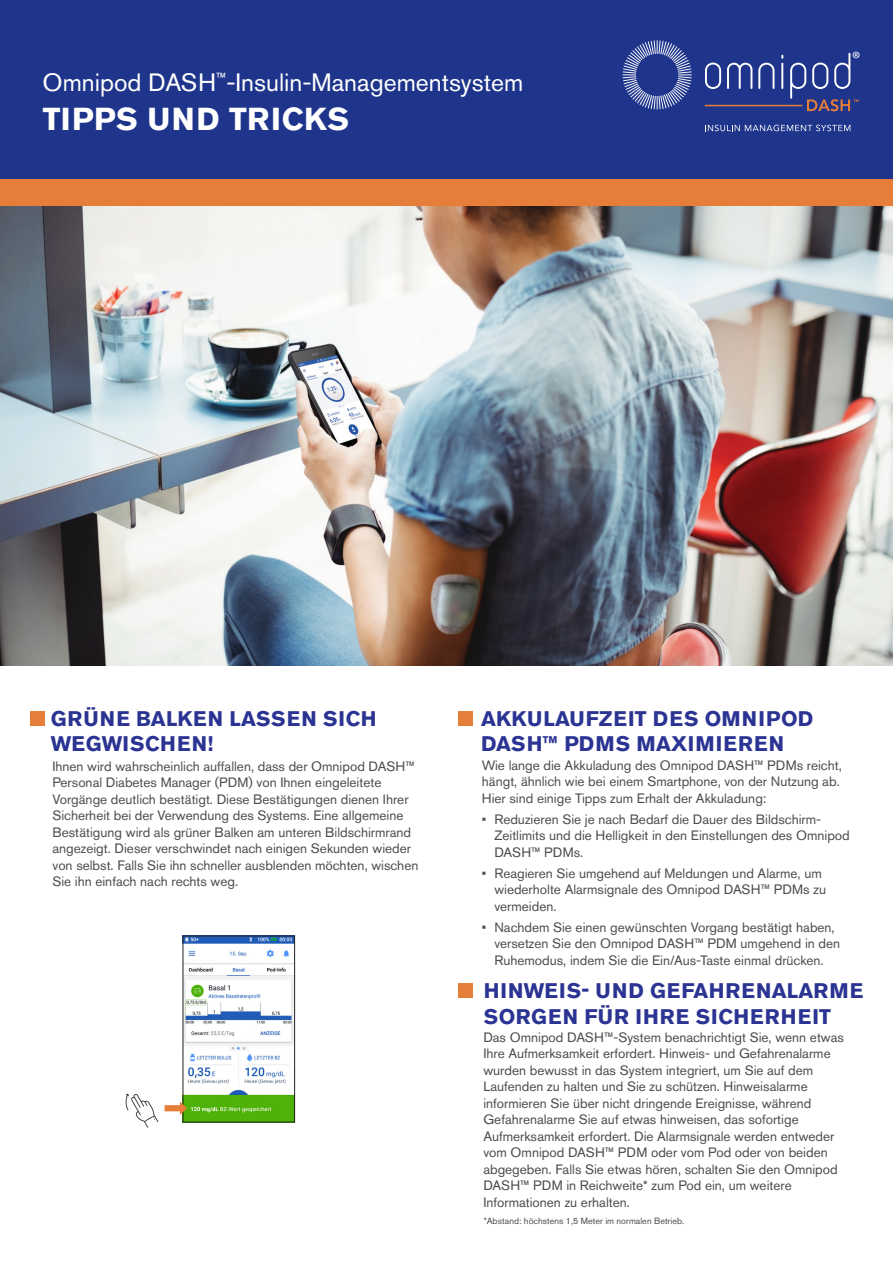
<style>
.page{position:relative;width:893px;height:1263px;background:#fff}
.page>*{position:absolute;margin:0;border:0;box-sizing:border-box;transform-origin:0 0}
.t1{font:700 31.5px "Akzidenz Grotesk Pro";letter-spacing:.03em;color:#fff}
.t2{font:24.9px "Akzidenz Grotesk Pro";color:#fff}
.page_subheads{font:700 21px/25.2px "Akzidenz Grotesk Pro";letter-spacing:.05em;color:#2b3393}
.page_subheads-2{font:700 21px/25.2px "Akzidenz Grotesk Pro";letter-spacing:.03em;color:#2b3393}
.screen_captions{font:13.5px/16.5px "Akzidenz Grotesk Pro";color:#4b4c4d}
.screen_captions-2{font:9px "Akzidenz Grotesk Pro";color:#4b4c4d}
</style>
<div class="page">
<img style="left:0;top:205px;width:893px;height:461px">
<div style="left:0;top:178px;width:893px;height:27px;background:#e67e3a"></div>
<div style="left:0;top:0;width:893px;height:178px;background:#1e358b"></div>
<svg style="left:705px;top:63px;width:16px;height:26px"></svg>
<svg style="left:727px;top:63px;width:25px;height:26px"></svg>
<svg style="left:758px;top:63px;width:16px;height:26px"></svg>
<hr style="left:781px;top:63px;width:2px;height:26px;background:#fff">
<svg style="left:705px;top:125px;width:145px;height:6px"></svg>
<svg style="left:622px;top:40px;width:70px;height:70px"></svg>
<hr style="left:705px;top:105px;width:97px;height:1px;background:#e67e3a">
<svg style="left:790px;top:52px;width:69px;height:59px"></svg>
<div style="left:30px;top:711px;width:15px;height:15px;background:#e67e3a"></div>
<div style="left:458px;top:711px;width:15px;height:15px;background:#e67e3a"></div>
<div style="left:458px;top:982px;width:15px;height:15px;background:#e67e3a"></div>
<img style="left:185px;top:938px;width:108px;height:182px">
<div style="left:183px;top:936px;width:112px;height:186px;border:1px solid #231f20"></div>
<div style="left:165px;top:1105px;width:16px;height:6px;background:#e67e3a"></div>
<svg style="left:180px;top:1101px;width:7px;height:14px"></svg>
<svg style="left:126px;top:1094px;width:32px;height:34px"></svg>
<p class="t2" style="left:43px;top:66px;width:482px">Omnipod DASH<sup>™</sup>-Insulin-Managementsystem</p>
<p class="t1" style="left:43px;top:99px;width:308px">TIPPS UND TRICKS</p>
<p class="page_subheads-2" style="left:51px;top:706px;width:327px">GRÜNE BALKEN LASSEN SICH<br>WEGWISCHEN!</p>
<p class="page_subheads" style="left:481px;top:706px;width:334px">AKKULAUFZEIT DES OMNIPOD<br>DASH™ PDMS MAXIMIEREN</p>
<p class="screen_captions" style="left:52px;top:758px;width:367px">Ihnen wird wahrscheinlich auffallen, dass der Omnipod DASH™ Personal Diabetes Manager (PDM) von Ihnen eingeleitete Vorgänge deutlich bestätigt. Diese Bestätigungen dienen Ihrer Sicherheit bei der Verwendung des Systems. Eine allgemeine Bestätigung wird als grüner Balken am unteren Bildschirmrand angezeigt. Dieser verschwindet nach einigen Sekunden wieder von selbst. Falls Sie ihn schneller ausblenden möchten, wischen Sie ihn einfach nach rechts weg.</p>
<p class="screen_captions" style="left:482px;top:756px;width:361px">Wie lange die Akkuladung des Omnipod DASH™ PDMs reicht, hängt, ähnlich wie bei einem Smartphone, von der Nutzung ab.<br>Hier sind einige Tipps zum Erhalt der Akkuladung:</p>
<p class="screen_captions" style="left:494px;top:810px;width:357px;text-indent:-12px">• Reduzieren Sie je nach Bedarf die Dauer des Bildschirm-<br>Zeitlimits und die Helligkeit in den Einstellungen des Omnipod<br>DASH™ PDMs.</p>
<p class="screen_captions" style="left:494px;top:864px;width:333px;text-indent:-12px">• Reagieren Sie umgehend auf Meldungen und Alarme, um wiederholte Alarmsignale des Omnipod DASH™ PDMs zu vermeiden.</p>
<p class="screen_captions" style="left:494px;top:918px;width:347px;text-indent:-12px">• Nachdem Sie einen gewünschten Vorgang bestätigt haben, versetzen Sie den Omnipod DASH™ PDM umgehend in den<br>Ruhemodus, indem Sie die Ein/Aus-Taste einmal drücken.</p>
<p class="page_subheads" style="left:484px;top:978px;width:381px">HINWEIS- UND GEFAHRENALARME<br>SORGEN FÜR IHRE SICHERHEIT</p>
<p class="screen_captions" style="left:483px;top:1029px;width:362px">Das Omnipod DASH™-System benachrichtigt Sie, wenn etwas Ihre Aufmerksamkeit erfordert. Hinweis- und Gefahrenalarme wurden bewusst in das System integriert, um Sie auf dem Laufenden zu halten und Sie zu schützen. Hinweisalarme informieren Sie über nicht dringende Ereignisse, während Gefahrenalarme Sie auf etwas hinweisen, das sofortige Aufmerksamkeit erfordert. Die Alarmsignale werden entweder vom Omnipod DASH™ PDM oder vom Pod oder von beiden abgegeben. Falls Sie etwas hören, schalten Sie den Omnipod DASH™ PDM in Reichweite* zum Pod ein, um weitere Informationen zu erhalten.</p>
<p class="screen_captions-2" style="left:484px;top:1215px;width:202px">*Abstand: höchstens 1,5 Meter im normalen Betrieb.</p>
</div>
